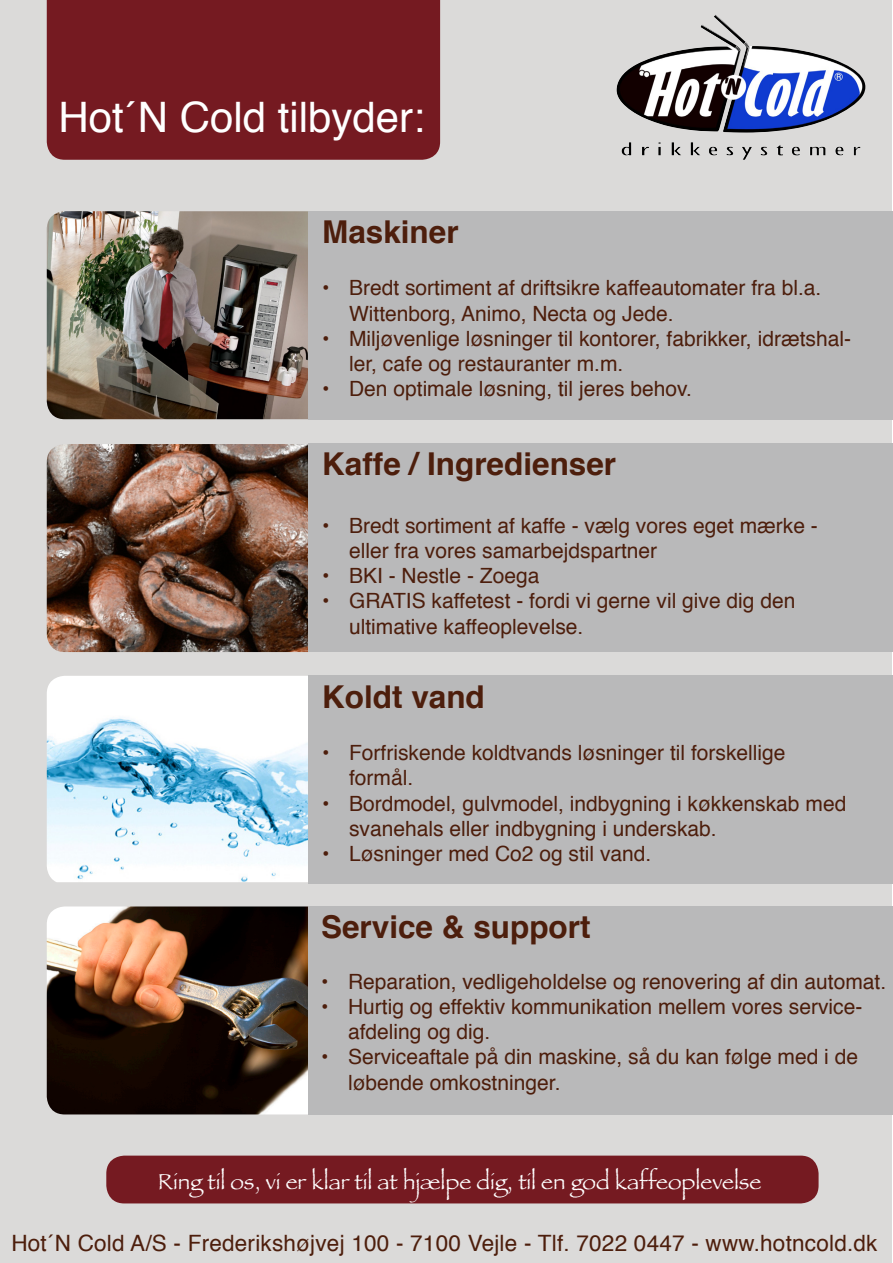
<style>
.page{position:relative;width:893px;height:1263px;background:#fff}
.page>*{position:absolute;margin:0;border:0;box-sizing:border-box;transform-origin:0 0}
.t1{font:42px "Helvetica";color:#fff}
.t2{font:700 31.5px "Helvetica";color:#4d1e0c}
.t3{font:22.5px "Helvetica";letter-spacing:.01em;color:#4d1e0c}
.t4{font:22.5px "Papyrus";color:#fff}
.t5{font:21px/25.2px "Helvetica";color:#4d1e0c}
.s1{font-style:inherit}
</style>
<div class="page">
<div style="left:0;top:0;width:891px;height:1263px;background:#dbdad9"></div>
<img style="left:47px;top:211px;width:261px;height:208px">
<div style="left:308px;top:211px;width:585px;height:208px;background:#b9b9ba"></div>
<img style="left:47px;top:444px;width:261px;height:208px">
<div style="left:308px;top:444px;width:585px;height:208px;background:#b9b9ba"></div>
<img style="left:47px;top:676px;width:261px;height:206px">
<div style="left:308px;top:675px;width:585px;height:209px;background:#b9b9ba"></div>
<img style="left:47px;top:906px;width:261px;height:208px">
<div style="left:308px;top:906px;width:585px;height:208px;background:#b9b9ba"></div>
<div style="left:106px;top:1155px;width:713px;height:48px;background:#751a21;border-radius:18px"></div>
<div style="left:47px;top:0;width:393px;height:160px;background:#751a21"></div>
<img style="left:617px;top:15px;width:248px;height:140px">
<p class="t1" style="left:58px;top:85px;width:368px">Hot´N Cold tilbyder:</p>
<p class="t2" style="left:322px;top:207px;width:138px">Maskiner</p>
<p class="t5" style="left:349px;top:276px;width:474px;text-indent:-27px">• Bredt sortiment af driftsikre kaffeautomater fra bl.a.<br>Wittenborg, Animo, Necta og Jede.</p>
<p class="t5" style="left:349px;top:326px;width:503px;text-indent:-27px">• Miljøvenlige løsninger til kontorer, fabrikker, idrætshal&shy;ler, cafe og restauranter m.m.</p>
<p class="t5" style="left:322px;top:377px;width:371px">• Den optimale løsning, til jeres behov.</p>
<p class="t2" style="left:322px;top:439px;width:296px">Kaffe / Ingredienser</p>
<p class="t5" style="left:349px;top:513px;width:470px;text-indent:-27px">• Bredt sortiment af kaffe - vælg vores eget mærke - eller fra vores samarbejdspartner</p>
<p class="t5" style="left:322px;top:564px;width:219px">• BKI - Nestle - Zoega</p>
<p class="t5" style="left:349px;top:589px;width:448px;text-indent:-27px">• GRATIS kaffetest - fordi vi gerne vil give dig den ultimative kaffeoplevelse.</p>
<p class="t2" style="left:322px;top:671px;width:164px">Koldt vand</p>
<p class="t5" style="left:349px;top:741px;width:438px;text-indent:-27px">• Forfriskende koldtvands løsninger til forskellige formål.</p>
<p class="t5" style="left:349px;top:791px;width:499px;text-indent:-27px">• Bordmodel, gulvmodel, indbygning i køkkenskab med svanehals eller indbygning i underskab.</p>
<p class="t5" style="left:322px;top:842px;width:331px">• Løsninger med Co<span class="s1">2</span> og stil vand.</p>
<p class="t2" style="left:321px;top:902px;width:271px">Service &amp; support</p>
<p class="t5" style="left:321px;top:969px;width:567px">• Reparation, vedligeholdelse og renovering af din automat.</p>
<p class="t5" style="left:348px;top:995px;width:516px;text-indent:-27px">• Hurtig og effektiv kommunikation mellem vores service&shy;afdeling og dig.</p>
<p class="t5" style="left:348px;top:1045px;width:512px;text-indent:-27px">• Serviceaftale på din maskine, så du kan følge med i de løbende omkostninger.</p>
<p class="t4" style="left:158px;top:1168px;width:605px">Ring til os, vi er klar til at hjælpe dig, til en god kaffeoplevelse</p>
<p class="t3" style="left:11px;top:1225px;width:868px">Hot´N Cold A/S - Frederikshøjvej 100 - 7100 Vejle - Tlf. 7022 0447 - www.hotncold.dk</p>
</div>
